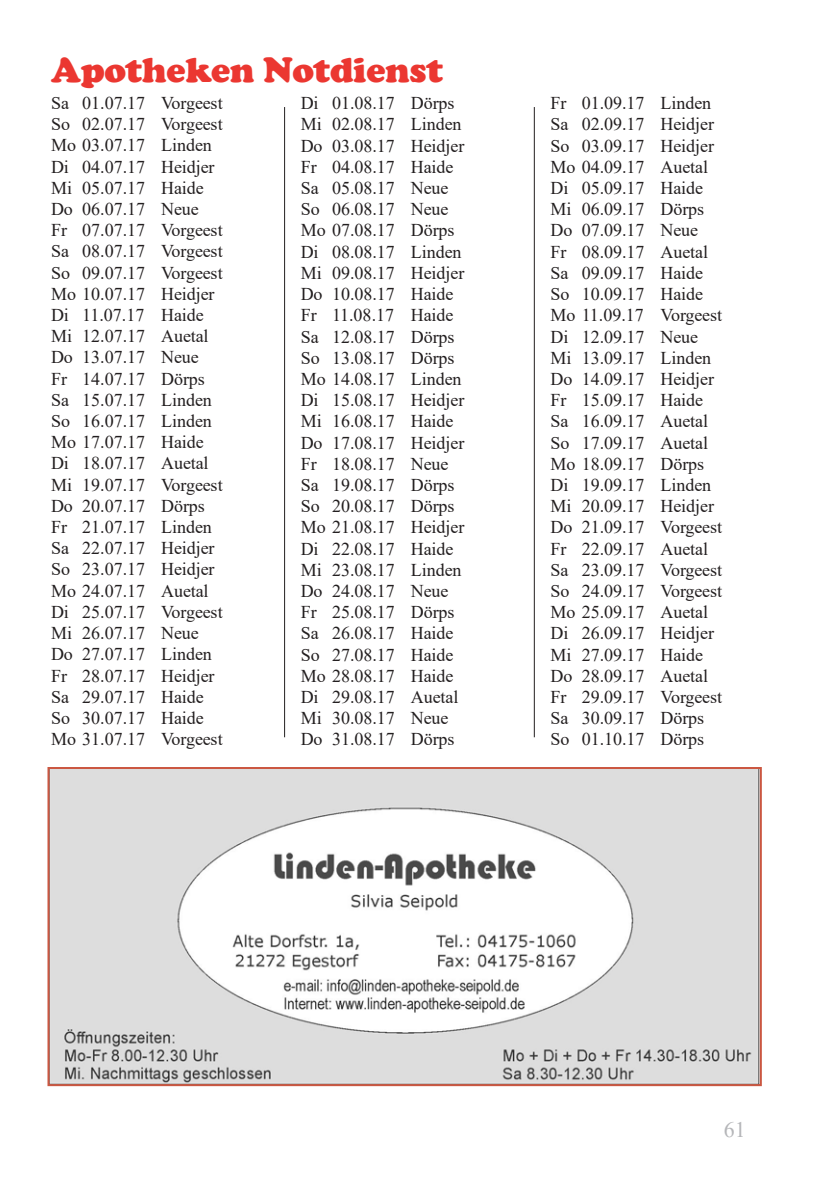
<style>
.page{position:relative;width:840px;height:1191px;background:#fff}
.page>*{position:absolute;margin:0;border:0;box-sizing:border-box;transform-origin:0 0}
.t1{font:900 36px "Cooper";letter-spacing:-.005em;color:#eb3731}
.t2{font:22px "Times New Roman";color:#b5b6b9}
.t3{font:18px/21.2px "Times New Roman";color:#231f20}
</style>
<div class="page">
<img style="left:50px;top:770px;width:708px;height:313px">
<div style="left:47px;top:767px;width:714px;height:319px;border:2px solid #cb5741"></div>
<hr style="left:284px;top:107px;width:1px;height:630px;background:#231f20">
<hr style="left:533px;top:107px;width:1px;height:630px;background:#231f20">
<h1 class="t1" style="left:51px;top:49px;width:393px">Apotheken Notdienst</h1>
<p class="t3" style="left:51px;top:92px;width:173px">Sa 01.07.17 Vorgeest<br>So 02.07.17 Vorgeest<br>Mo 03.07.17 Linden<br>Di 04.07.17 Heidjer<br>Mi 05.07.17 Haide<br>Do 06.07.17 Neue<br>Fr 07.07.17 Vorgeest<br>Sa 08.07.17 Vorgeest<br>So 09.07.17 Vorgeest<br>Mo 10.07.17 Heidjer<br>Di 11.07.17 Haide<br>Mi 12.07.17 Auetal<br>Do 13.07.17 Neue<br>Fr 14.07.17 Dörps<br>Sa 15.07.17 Linden<br>So 16.07.17 Linden<br>Mo 17.07.17 Haide<br>Di 18.07.17 Auetal<br>Mi 19.07.17 Vorgeest<br>Do 20.07.17 Dörps<br>Fr 21.07.17 Linden<br>Sa 22.07.17 Heidjer<br>So 23.07.17 Heidjer<br>Mo 24.07.17 Auetal<br>Di 25.07.17 Vorgeest<br>Mi 26.07.17 Neue<br>Do 27.07.17 Linden<br>Fr 28.07.17 Heidjer<br>Sa 29.07.17 Haide<br>So 30.07.17 Haide<br>Mo 31.07.17 Vorgeest</p>
<p class="t3" style="left:300px;top:92px;width:165px">Di 01.08.17 Dörps<br>Mi 02.08.17 Linden<br>Do 03.08.17 Heidjer<br>Fr 04.08.17 Haide<br>Sa 05.08.17 Neue<br>So 06.08.17 Neue<br>Mo 07.08.17 Dörps<br>Di 08.08.17 Linden<br>Mi 09.08.17 Heidjer<br>Do 10.08.17 Haide<br>Fr 11.08.17 Haide<br>Sa 12.08.17 Dörps<br>So 13.08.17 Dörps<br>Mo 14.08.17 Linden<br>Di 15.08.17 Heidjer<br>Mi 16.08.17 Haide<br>Do 17.08.17 Heidjer<br>Fr 18.08.17 Neue<br>Sa 19.08.17 Dörps<br>So 20.08.17 Dörps<br>Mo 21.08.17 Heidjer<br>Di 22.08.17 Haide<br>Mi 23.08.17 Linden<br>Do 24.08.17 Neue<br>Fr 25.08.17 Dörps<br>Sa 26.08.17 Haide<br>So 27.08.17 Haide<br>Mo 28.08.17 Haide<br>Di 29.08.17 Auetal<br>Mi 30.08.17 Neue<br>Do 31.08.17 Dörps</p>
<p class="t3" style="left:550px;top:92px;width:173px">Fr 01.09.17 Linden<br>Sa 02.09.17 Heidjer<br>So 03.09.17 Heidjer<br>Mo 04.09.17 Auetal<br>Di 05.09.17 Haide<br>Mi 06.09.17 Dörps<br>Do 07.09.17 Neue<br>Fr 08.09.17 Auetal<br>Sa 09.09.17 Haide<br>So 10.09.17 Haide<br>Mo 11.09.17 Vorgeest<br>Di 12.09.17 Neue<br>Mi 13.09.17 Linden<br>Do 14.09.17 Heidjer<br>Fr 15.09.17 Haide<br>Sa 16.09.17 Auetal<br>So 17.09.17 Auetal<br>Mo 18.09.17 Dörps<br>Di 19.09.17 Linden<br>Mi 20.09.17 Heidjer<br>Do 21.09.17 Vorgeest<br>Fr 22.09.17 Auetal<br>Sa 23.09.17 Vorgeest<br>So 24.09.17 Vorgeest<br>Mo 25.09.17 Auetal<br>Di 26.09.17 Heidjer<br>Mi 27.09.17 Haide<br>Do 28.09.17 Auetal<br>Fr 29.09.17 Vorgeest<br>Sa 30.09.17 Dörps<br>So 01.10.17 Dörps</p>
<p class="t2" style="left:723px;top:1114px;width:23px">61</p>
</div>
